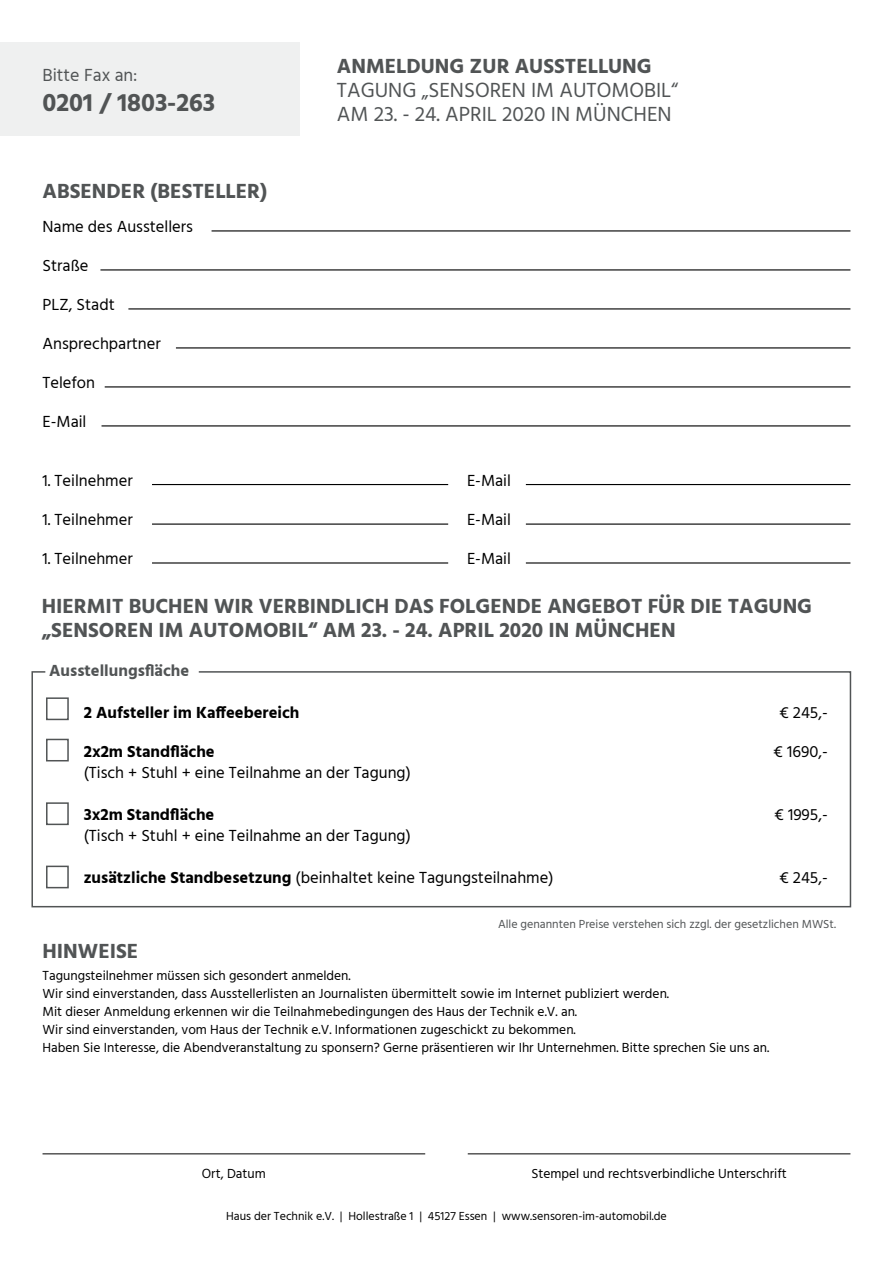
<style>
.page{position:relative;width:893px;height:1263px;background:#fff}
.page>*{position:absolute;margin:0;border:0;box-sizing:border-box;transform-origin:0 0}
.t1{font:700 25.5px "Hind";color:#515455}
.t2{font:700 21px/24px "Hind";color:#515455}
.t3{font:21px/24px "Hind";color:#515455}
.t4{font:18px "Hind";color:#515455}
.t5{font:16.5px "Hind";color:#000}
.t6{font:700 16.5px "Hind";color:#000}
.t7{font:700 16.5px "Hind";color:#515455}
.t8{font:13.5px/18px "Hind";color:#000}
.t9{font:12px "Hind";color:#000}
.t10{font:12px "Hind";color:#515455}
.s1{font-weight:700}
</style>
<div class="page">
<div style="left:0;top:43px;width:300px;height:93px;background:#eff0f0"></div>
<hr style="left:43px;top:1153px;width:382px;height:1px;background:#000">
<hr style="left:468px;top:1153px;width:382px;height:1px;background:#000">
<svg style="left:31px;top:671px;width:821px;height:237px"></svg>
<hr style="left:212px;top:230px;width:638px;height:1px;background:#000">
<hr style="left:100px;top:269px;width:750px;height:1px;background:#000">
<hr style="left:128px;top:308px;width:722px;height:1px;background:#000">
<hr style="left:176px;top:347px;width:674px;height:1px;background:#000">
<hr style="left:105px;top:386px;width:745px;height:1px;background:#000">
<hr style="left:102px;top:425px;width:748px;height:1px;background:#000">
<hr style="left:152px;top:484px;width:296px;height:1px;background:#000">
<hr style="left:152px;top:523px;width:296px;height:2px;background:#000">
<hr style="left:152px;top:562px;width:296px;height:1px;background:#000">
<hr style="left:526px;top:562px;width:324px;height:1px;background:#000">
<hr style="left:526px;top:523px;width:324px;height:2px;background:#000">
<hr style="left:526px;top:484px;width:324px;height:1px;background:#000">
<h3 class="t4" style="left:43px;top:63px;width:97px">Bitte Fax an:</h3>
<h1 class="t1" style="left:43px;top:87px;width:174px">0201 / 1803-263</h1>
<h2 class="t2" style="left:43px;top:179px;width:226px">ABSENDER (BESTELLER)</h2>
<p class="t5" style="left:43px;top:215px;width:152px">Name des Ausstellers</p>
<p class="t5" style="left:43px;top:254px;width:47px">Straße</p>
<p class="t5" style="left:43px;top:293px;width:74px">PLZ, Stadt</p>
<p class="t5" style="left:43px;top:332px;width:120px">Ansprechpartner</p>
<p class="t5" style="left:43px;top:371px;width:54px">Telefon</p>
<p class="t5" style="left:43px;top:410px;width:45px">E-Mail</p>
<h2 class="t2" style="left:337px;top:54px;width:316px">ANMELDUNG ZUR AUSSTELLUNG</h2>
<h2 class="t3" style="left:337px;top:79px;width:343px">Tagung „Sensoren im Automobi l“ am 23. - 24. Apri l 2020 i n München</h2>
<p class="t5" style="left:43px;top:469px;width:92px">1. Teilnehmer</p>
<p class="t5" style="left:467px;top:469px;width:45px">E-Mail</p>
<p class="t5" style="left:43px;top:508px;width:92px">1. Teilnehmer</p>
<p class="t5" style="left:467px;top:508px;width:45px">E-Mail</p>
<p class="t5" style="left:43px;top:547px;width:92px">1. Teilnehmer</p>
<p class="t5" style="left:467px;top:547px;width:45px">E-Mail</p>
<h2 class="t2" style="left:42px;top:594px;width:772px">HIERMIT BUCHEN WIR VERBINDLICH DAS FOLGENDE ANGEBOT FÜR DIE TAGUNG „SENSOREN IM AUTOMOBIL“ AM 23. - 24. APRIL 2020 IN MÜNCHEN</h2>
<p class="t7" style="left:49px;top:660px;width:142px">AUSSTELLUNGSFLÄCHE</p>
<p class="t6" style="left:84px;top:702px;width:217px">2 AUFSTELLER IM KAFFEEBEREICH</p>
<p class="t5" style="left:779px;top:701px;width:50px">€ 245,-</p>
<p class="t6" style="left:84px;top:741px;width:132px">2X2M STANDFLÄCHE</p>
<p class="t5" style="left:773px;top:740px;width:56px">€ 1690,-</p>
<p class="t5" style="left:84px;top:761px;width:329px">(Tisch + Stuhl + eine Teilnahme an der Tagung)</p>
<p class="t6" style="left:84px;top:804px;width:132px">3X2M STANDFLÄCHE</p>
<p class="t5" style="left:774px;top:803px;width:55px">€ 1995,-</p>
<p class="t5" style="left:84px;top:824px;width:329px">(Tisch + Stuhl + eine Teilnahme an der Tagung)</p>
<p class="t5" style="left:84px;top:866px;width:471px"><span class="s1">ZUSÄTZLICHE STANDBESETZUNG</span> (beinhaltet keine Tagungsteilnahme)</p>
<p class="t5" style="left:779px;top:866px;width:50px">€ 245,-</p>
<h2 class="t2" style="left:43px;top:938px;width:97px">HINWEISE</h2>
<p class="t10" style="left:498px;top:916px;width:339px">Alle genannten Preise verstehen sich zzgl. der gesetzlichen MWSt.</p>
<p class="t8" style="left:43px;top:967px;width:728px">Tagungsteilnehmer müssen sich gesondert anmelden.<br>Wir sind einverstanden, dass Ausstellerlisten an Journalisten übermittelt sowie im Internet publiziert werden.<br>Mit dieser Anmeldung erkennen wir die Teilnahmebedingungen des Haus der Technik e.V. an.<br>Wir sind einverstanden, vom Haus der Technik e.V. Informationen zugeschickt zu bekommen.<br>Haben Sie Interesse, die Abendveranstaltung zu sponsern? Gerne präsentieren wir Ihr Unternehmen. Bitte sprechen Sie uns an.</p>
<p class="t8" style="left:202px;top:1165px;width:66px">Ort, Datum</p>
<p class="t8" style="left:531px;top:1165px;width:257px">Stempel und rechtsverbindliche Unterschrift</p>
<p class="t9" style="left:226px;top:1208px;width:442px">Haus der Technik e.V. | Hollestraße 1 | 45127 Essen | www.sensoren-im-automobil.de</p>
</div>
